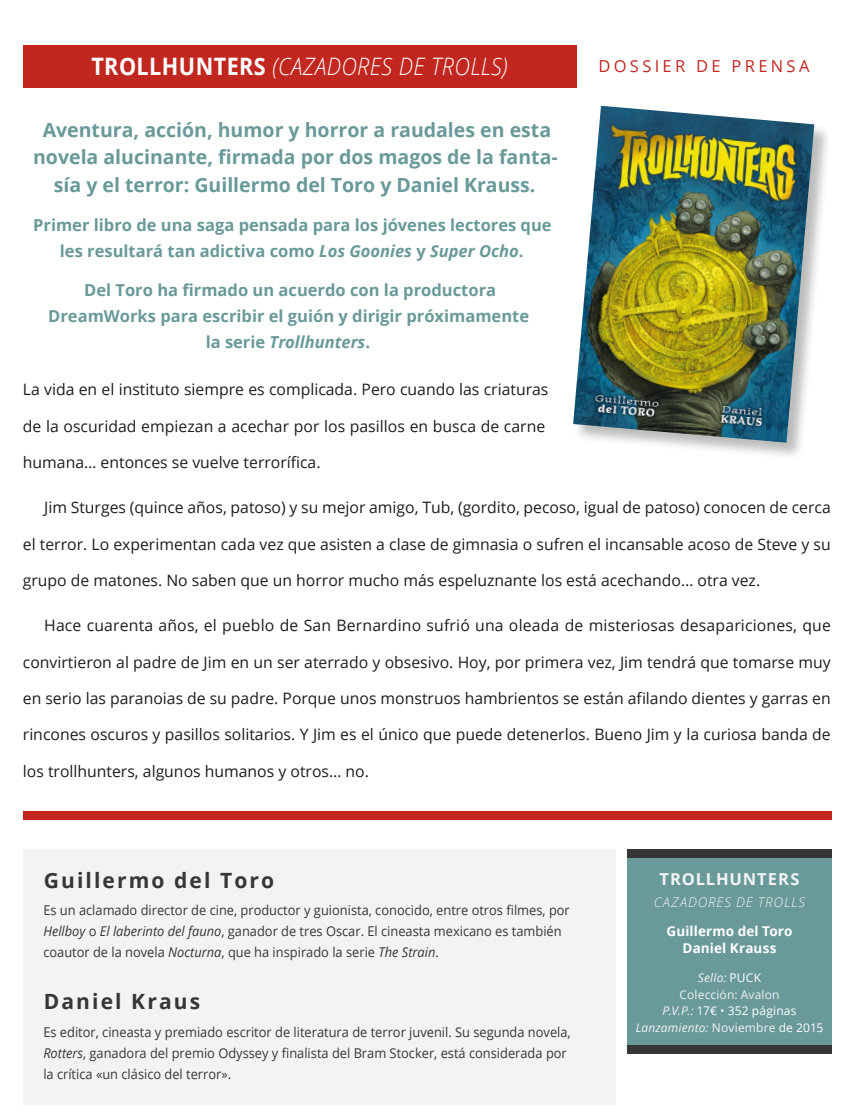
<style>
.page{position:relative;width:862px;height:1113px;background:#fff}
.page>*{position:absolute;margin:0;border:0;box-sizing:border-box;transform-origin:0 0}
.t1{font:italic 300 24px "Open Sans";letter-spacing:.02em;color:#fff;scale:.9 1}
.t2{font:700 21px "Open Sans";letter-spacing:.1em;color:#363636}
.t3{font:700 19.5px/27.6px "Open Sans";color:#699999;text-align:center}
.t4{font:700 16.5px/26.1px "Open Sans";color:#699999;text-align:center}
.t5{font:16.5px "Open Sans";letter-spacing:.2em;color:#c1271f}
.t6{font:700 16.5px "Open Sans";letter-spacing:.055em;color:#f3f3f3}
.t7{font:15.75px "Open Sans";color:#1d1d1b}
.t8{font:13.5px/21px "Open Sans";color:#363636;scale:.95 1}
.t9{font:700 13.5px/16.5px "Open Sans";letter-spacing:.01em;color:#fff;text-align:center}
.t10{font:italic 300 13.5px "Open Sans";letter-spacing:.065em;color:#f3f3f3}
.t11{font:12px/16.5px "Open Sans";letter-spacing:.015em;color:#f3f3f3;text-align:center}
.s1{font-weight:700;font-style:normal}
.s2{font-style:italic}
.s3{color:#fff}
</style>
<div class="page">
<div style="left:23px;top:45px;width:553px;height:43px;background:#c1271f"></div>
<div style="left:23px;top:810px;width:808px;height:9px;background:#c1271f"></div>
<div style="left:627px;top:857px;width:204px;height:189px;background:#699999"></div>
<div style="left:627px;top:849px;width:204px;height:8px;background:#363636"></div>
<div style="left:23px;top:849px;width:592px;height:255px;background:#f3f3f3"></div>
<div style="left:627px;top:1045px;width:204px;height:8px;background:#363636"></div>
<div style="left:572px;top:105px;width:258px;height:354px;background:#1d1d1b;opacity:.3"></div>
<img style="left:573px;top:106px;width:240px;height:336px">
<h1 class="t1" style="left:91px;top:50px;width:464px"><span class="s1">TROLLHUNTERS</span> (CAZADORES DE TROLLS)</h1>
<p class="t5" style="left:598px;top:55px;width:212px">DOSSIER DE PRENSA</p>
<p class="t3" style="left:33px;top:115px;width:526px">Aventura, acción, humor y horror a raudales en esta novela alucinante, firmada por dos magos de la fanta&shy;sía y el terror: Guillermo del Toro y Daniel Krauss.</p>
<p class="t4" style="left:33px;top:211px;width:519px">Primer libro de una saga pensada para los jóvenes lectores que les resultará tan adictiva como <span class="s2">Los Goonies</span> y <span class="s2">Super Ocho</span>.</p>
<p class="t4" style="left:48px;top:276px;width:482px">Del Toro ha firmado un acuerdo con la productora<br>DreamWorks para escribir el guión y dirigir próximamente la serie <span class="s2">Trollhunters</span>.</p>
<p class="t7" style="left:23px;top:379px;width:526px">La vida en el instituto siempre es complicada. Pero cuando las criaturas</p>
<p class="t7" style="left:23px;top:415px;width:523px">de la oscuridad empiezan a acechar por los pasillos en busca de carne</p>
<p class="t7" style="left:23px;top:452px;width:299px">humana… entonces se vuelve terrorífica.</p>
<p class="t7" style="left:44px;top:496px;width:787px">Jim Sturges (quince años, patoso) y su mejor amigo, Tub, (gordito, pecoso, igual de patoso) conocen de cerca</p>
<p class="t7" style="left:23px;top:533px;width:808px">el terror. Lo experimentan cada vez que asisten a clase de gimnasia o sufren el incansable acoso de Steve y su</p>
<p class="t7" style="left:23px;top:569px;width:738px">grupo de matones. No saben que un horror mucho más espeluznante los está acechando… otra vez.</p>
<p class="t7" style="left:44px;top:614px;width:787px">Hace cuarenta años, el pueblo de San Bernardino sufrió una oleada de misteriosas desapariciones, que</p>
<p class="t7" style="left:23px;top:651px;width:809px">convirtieron al padre de Jim en un ser aterrado y obsesivo. Hoy, por primera vez, Jim tendrá que tomarse muy</p>
<p class="t7" style="left:23px;top:687px;width:809px">en serio las paranoias de su padre. Porque unos monstruos hambrientos se están afilando dientes y garras en</p>
<p class="t7" style="left:23px;top:724px;width:809px">rincones oscuros y pasillos solitarios. Y Jim es el único que puede detenerlos. Bueno Jim y la curiosa banda de</p>
<p class="t7" style="left:23px;top:760px;width:347px">los trollhunters, algunos humanos y otros… no.</p>
<h2 class="t2" style="left:44px;top:865px;width:232px">Guillermo del Toro</h2>
<p class="t8" style="left:43px;top:899px;width:555px">Es un aclamado director de cine, productor y guionista, conocido, entre otros filmes, por<br><span class="s2">Hellboy</span> o <span class="s2">El laberinto del fauno</span>, ganador de tres Oscar. El cineasta mexicano es también coautor de la novela <span class="s2">Nocturna</span>, que ha inspirado la serie <span class="s2">The Strain</span>.</p>
<h2 class="t2" style="left:44px;top:986px;width:158px">Daniel Kraus</h2>
<p class="t8" style="left:43px;top:1020px;width:556px">Es editor, cineasta y premiado escritor de literatura de terror juvenil. Su segunda novela,<br><span class="s2">Rotters</span>, ganadora del premio Odyssey y finalista del Bram Stocker, está considerada por la crítica «un clásico del terror».</p>
<p class="t6" style="left:659px;top:867px;width:141px">TROLLHUNTERS</p>
<p class="t10" style="left:653px;top:893px;width:153px">CAZADORES DE TROLLS</p>
<p class="t9" style="left:666px;top:923px;width:127px">Guillermo del Toro<br>Daniel Krauss</p>
<p class="t11" style="left:635px;top:969px;width:189px"><span class="s2">Sello:</span> <span class="s3">PUCK<br></span>Colección: Avalon<br><span class="s2">P.V.P.:</span> <span class="s3">17€</span> • <span class="s3">352 páginas<br></span><span class="s2">Lanzamiento:</span> Noviembre <span class="s3">de 2015</span></p>
</div>
